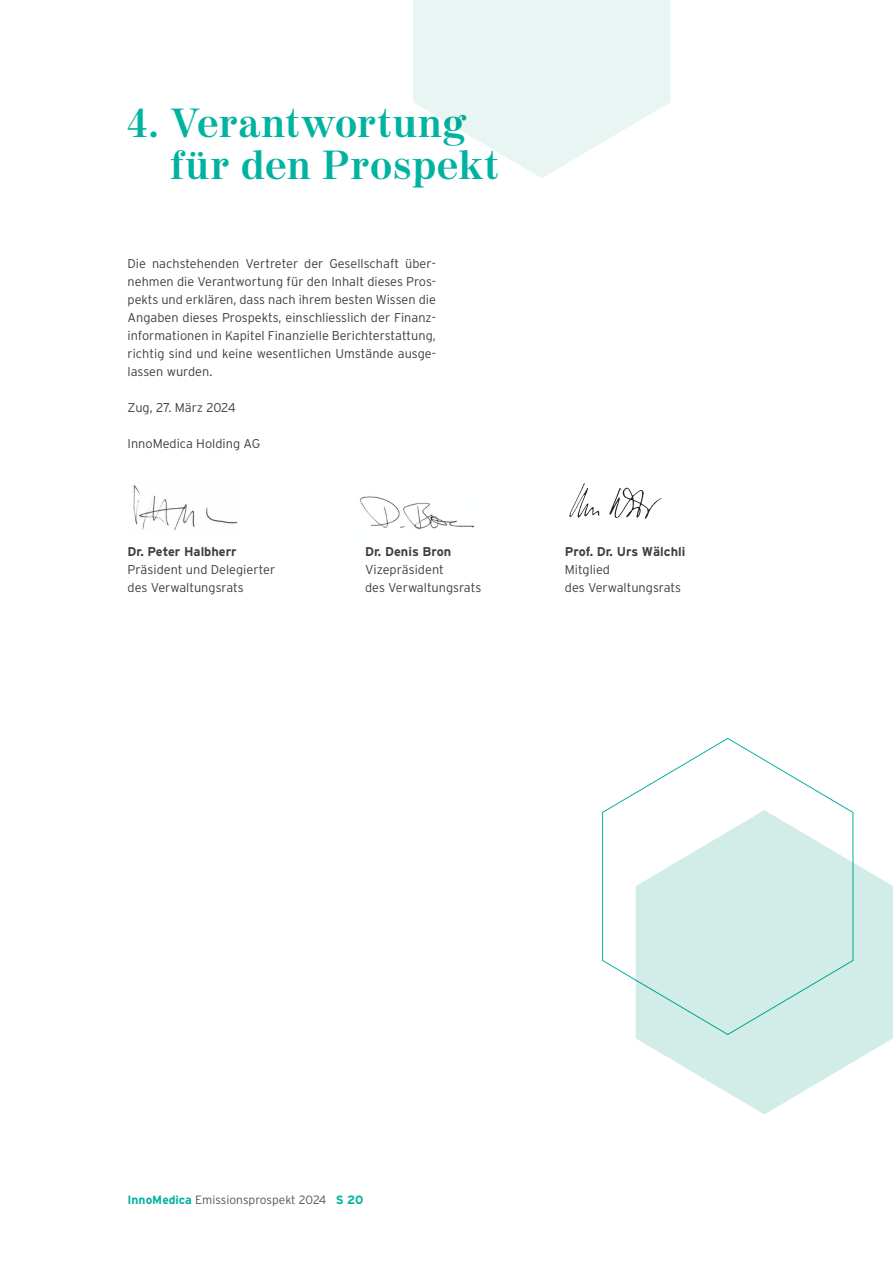
<style>
.page{position:relative;width:893px;height:1263px;background:#fff}
.page>*{position:absolute;margin:0;border:0;box-sizing:border-box;transform-origin:0 0}
.t1{font:700 40.5px/42px "Moderno FB";letter-spacing:.035em;color:#00b3a0}
.t2{font:300 12.75px/18px "Interstate";color:#3e3e3f}
.t3{font:700 12.75px "Interstate";color:#3e3e3f}
.t4{font:300 12.75px "Interstate";letter-spacing:-.02em;color:#3e3e3f}
.t5{font:300 12px "Interstate";color:#545557}
.s1{font-weight:700;color:#00b3a0}
</style>
<div class="page">
<img style="left:133px;top:485px;width:105px;height:45px">
<img style="left:360px;top:496px;width:114px;height:34px">
<img style="left:569px;top:483px;width:93px;height:36px">
<svg style="left:636px;top:863px;width:257px;height:251px;fill:#d2ece8"></svg>
<svg style="left:602px;top:737px;width:252px;height:298px"></svg>
<svg style="left:413px;top:0;width:257px;height:178px;fill:#e8f5f3"></svg>
<h1 class="t1" style="left:171px;top:104px;width:328px;text-indent:-43px">4. Verantwortung für den Prospekt</h1>
<p class="t2" style="left:128px;top:255px;width:310px;text-align:justify">Die nachstehenden Vertreter der Gesellschaft über&shy;nehmen die Verantwortung für den Inhalt dieses Pros&shy;pekts und erklären, dass nach ihrem besten Wissen die Angaben dieses Prospekts, einschliesslich der Finanz&shy;informationen in Kapitel Finanzielle Berichterstattung, richtig sind und keine wesentlichen Umstände ausge&shy;lassen wurden.</p>
<p class="t4" style="left:128px;top:401px;width:110px">Zug, 27. März 2024</p>
<p class="t2" style="left:128px;top:435px;width:134px">InnoMedica Holding AG</p>
<p class="t3" style="left:128px;top:545px;width:111px">Dr. Peter Halbherr</p>
<p class="t2" style="left:128px;top:561px;width:149px">Präsident und Delegierter des Verwaltungsrats</p>
<p class="t3" style="left:365px;top:545px;width:88px">Dr. Denis Bron</p>
<p class="t2" style="left:365px;top:561px;width:118px">Vizepräsident<br>des Verwaltungsrats</p>
<p class="t3" style="left:565px;top:545px;width:122px">Prof. Dr. Urs Wälchli</p>
<p class="t2" style="left:565px;top:561px;width:118px">Mitglied<br>des Verwaltungsrats</p>
<p class="t5" style="left:128px;top:1193px;width:237px"><span class="s1">InnoMedica</span> Emissionsprospekt 2024 <span class="s1">S 20</span></p>
</div>
